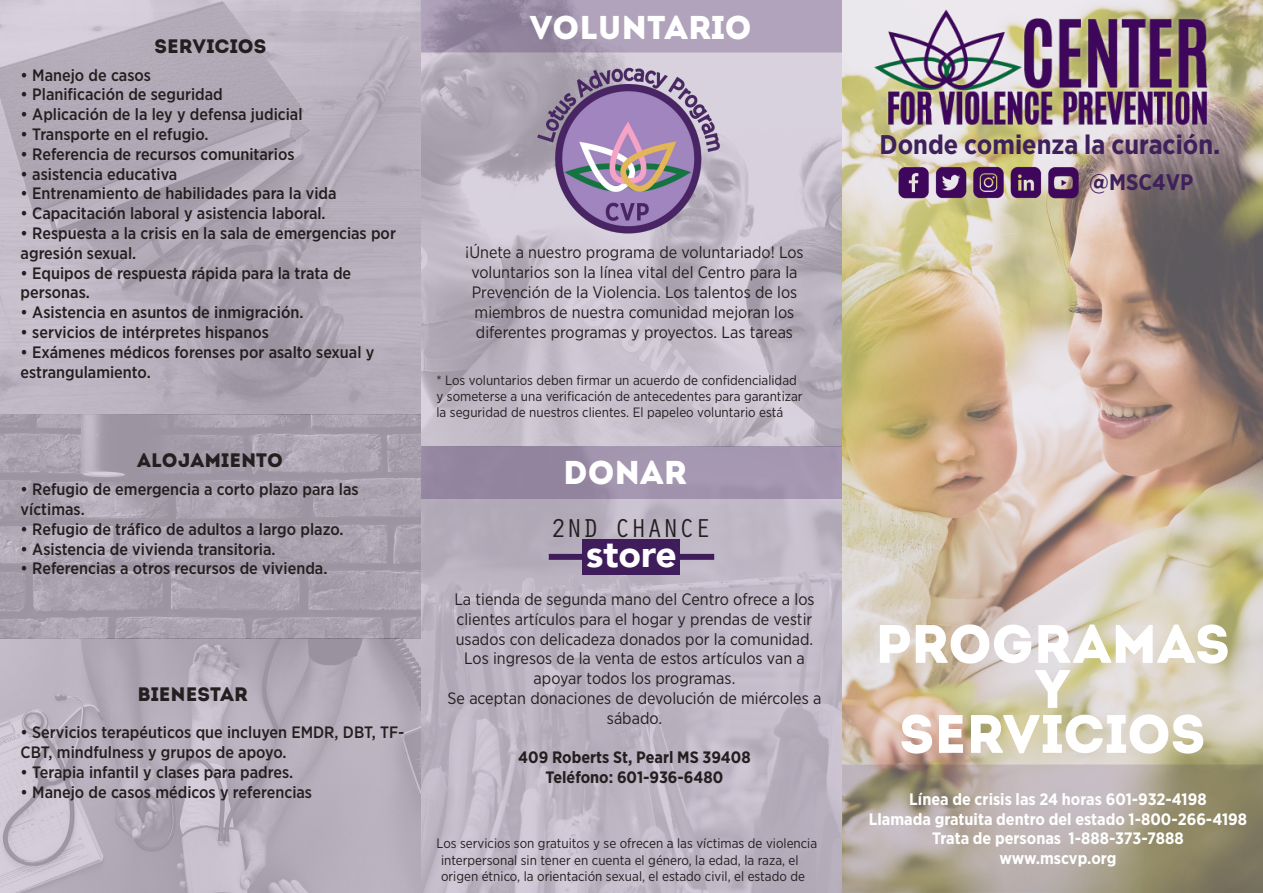
<style>
.page{position:relative;width:1263px;height:893px;background:#fff}
.page>*{position:absolute;margin:0;border:0;box-sizing:border-box;transform-origin:0 0}
.t1{font:54px "Intro";letter-spacing:-.005em;color:#fff}
.t2{font:900 37.2px "Avenir";color:#fff}
.t3{font:33px "Intro";color:#fff}
.t4{font:700 27px "Gotham Narrow";color:#3e205a}
.t5{font:26.7px "Orator Std";color:#231f20}
.t6{font:700 22.5px "Gotham Narrow";color:#3e205a}
.t7{font:19.5px "Intro";color:#231f20}
.t8{font:500 16.5px/19.8px "Gotham Narrow";color:#231f20}
.t9{font:16.5px/19.8px "Gotham Narrow";color:#231f20;text-align:center}
.t10{font:700 16.5px "Gotham Narrow";color:#fff}
.t11{font:700 16.5px "Gotham Narrow";color:#231f20}
.t12{font:13.5px/16.2px "Gotham Narrow";color:#231f20}
</style>
<div class="page">
<img style="left:0;top:0;width:1263px;height:893px">
<div style="left:871px;top:6px;width:339px;height:121px;background:#fff;opacity:.4"></div>
<img style="left:867px;top:9px;width:353px;height:118px">
<img style="left:536px;top:53px;width:191px;height:186px">
<svg style="left:842px;top:764px;width:421px;height:129px;background:#a89f91"></svg>
<img style="left:897px;top:166px;width:183px;height:32px">
<div style="left:421px;top:446px;width:421px;height:53px;background:linear-gradient(to right,#91829c,#aa9cb6)"></div>
<svg style="left:421px;top:0;width:421px;height:53px;background:#a699b1"></svg>
<div style="left:582px;top:539px;width:98px;height:35px;background:#3e1d5a"></div>
<div style="left:549px;top:554px;width:165px;height:6px;background:#3e1d5a"></div>
<p class="t7" style="left:155px;top:34px;width:113px">SERVICIOS</p>
<p class="t8" style="left:21px;top:65px;width:132px">• Manejo de casos</p>
<p class="t8" style="left:21px;top:84px;width:204px">• Planificación de seguridad</p>
<p class="t8" style="left:21px;top:104px;width:283px">• Aplicación de la ley y defensa judicial</p>
<p class="t8" style="left:21px;top:124px;width:189px">• Transporte en el refugio.</p>
<p class="t8" style="left:21px;top:144px;width:275px">• Referencia de recursos comunitarios</p>
<p class="t8" style="left:21px;top:164px;width:158px">• asistencia educativa</p>
<p class="t8" style="left:21px;top:183px;width:317px">• Entrenamiento de habilidades para la vida</p>
<p class="t8" style="left:21px;top:203px;width:307px">• Capacitación laboral y asistencia laboral.</p>
<p class="t8" style="left:21px;top:223px;width:377px">• Respuesta a la crisis en la sala de emergencias por agresión sexual.</p>
<p class="t8" style="left:21px;top:263px;width:332px">• Equipos de respuesta rápida para la trata de personas.</p>
<p class="t8" style="left:21px;top:302px;width:284px">• Asistencia en asuntos de inmigración.</p>
<p class="t8" style="left:21px;top:322px;width:250px">• servicios de intérpretes hispanos</p>
<p class="t8" style="left:21px;top:342px;width:355px">• Exámenes médicos forenses por asalto sexual y estrangulamiento.</p>
<p class="t7" style="left:137px;top:449px;width:147px">ALOJAMIENTO</p>
<p class="t8" style="left:21px;top:479px;width:339px">• Refugio de emergencia a corto plazo para las víctimas.</p>
<p class="t8" style="left:21px;top:519px;width:324px">• Refugio de tráfico de adultos a largo plazo.</p>
<p class="t8" style="left:21px;top:539px;width:256px">• Asistencia de vivienda transitoria.</p>
<p class="t8" style="left:21px;top:558px;width:308px">• Referencias a otros recursos de vivienda.</p>
<p class="t7" style="left:137px;top:683px;width:112px">BIENESTAR</p>
<p class="t8" style="left:21px;top:722px;width:385px">• Servicios terapéuticos que incluyen EMDR, DBT, TF-<br>CBT, mindfulness y grupos de apoyo.</p>
<p class="t8" style="left:21px;top:762px;width:274px">• Terapia infantil y clases para padres.</p>
<p class="t8" style="left:21px;top:782px;width:293px">• Manejo de casos médicos y referencias</p>
<p class="t3" style="left:529px;top:8px;width:224px">VOLUNTARIO</p>
<p class="t9" style="left:465px;top:242px;width:340px">¡Únete a nuestro programa de voluntariado! Los voluntarios son la línea vital del Centro para la Prevención de la Violencia. Los talentos de los miembros de nuestra comunidad mejoran los diferentes programas y proyectos. Las tareas</p>
<p class="t12" style="left:436px;top:372px;width:368px">* Los voluntarios deben firmar un acuerdo de confidencialidad y someterse a una verificación de antecedentes para garantizar la seguridad de nuestros clientes. El papeleo voluntario está</p>
<p class="t3" style="left:563px;top:452px;width:125px">DONAR</p>
<p class="t5" style="left:550px;top:509px;width:162px">2ND CHANCE</p>
<p class="t2" style="left:586px;top:522px;width:92px">store</p>
<p class="t9" style="left:454px;top:589px;width:362px">La tienda de segunda mano del Centro ofrece a los clientes artículos para el hogar y prendas de vestir usados con delicadeza donados por la comunidad.<br>Los ingresos de la venta de estos artículos van a apoyar todos los programas.</p>
<p class="t9" style="left:448px;top:688px;width:375px">Se aceptan donaciones de devolución de miércoles a sábado.</p>
<p class="t11" style="left:518px;top:747px;width:234px">409 Roberts St, Pearl MS 39408</p>
<p class="t11" style="left:546px;top:767px;width:179px">Teléfono: 601-936-6480</p>
<p class="t12" style="left:441px;top:835px;width:378px;text-indent:-4px">Los servicios son gratuitos y se ofrecen a las víctimas de violencia interpersonal sin tener en cuenta el género, la edad, la raza, el origen étnico, la orientación sexual, el estado civil, el estado de</p>
<p class="t4" style="left:879px;top:127px;width:342px">Donde comienza la curación.</p>
<p class="t6" style="left:1089px;top:167px;width:106px">@MSC4VP</p>
<p class="t1" style="left:875px;top:612px;width:356px">PROGRAMAS</p>
<p class="t1" style="left:1034px;top:657px;width:37px">Y</p>
<p class="t1" style="left:899px;top:702px;width:308px">SERVICIOS</p>
<p class="t10" style="left:909px;top:788px;width:299px">Línea de crisis las 24 horas 601-932-4198</p>
<p class="t10" style="left:869px;top:808px;width:380px">Llamada gratuita dentro del estado 1-800-266-4198</p>
<p class="t10" style="left:932px;top:828px;width:253px">Trata de personas 1-888-373-7888</p>
<p class="t10" style="left:999px;top:848px;width:118px">www.mscvp.org</p>
</div>
